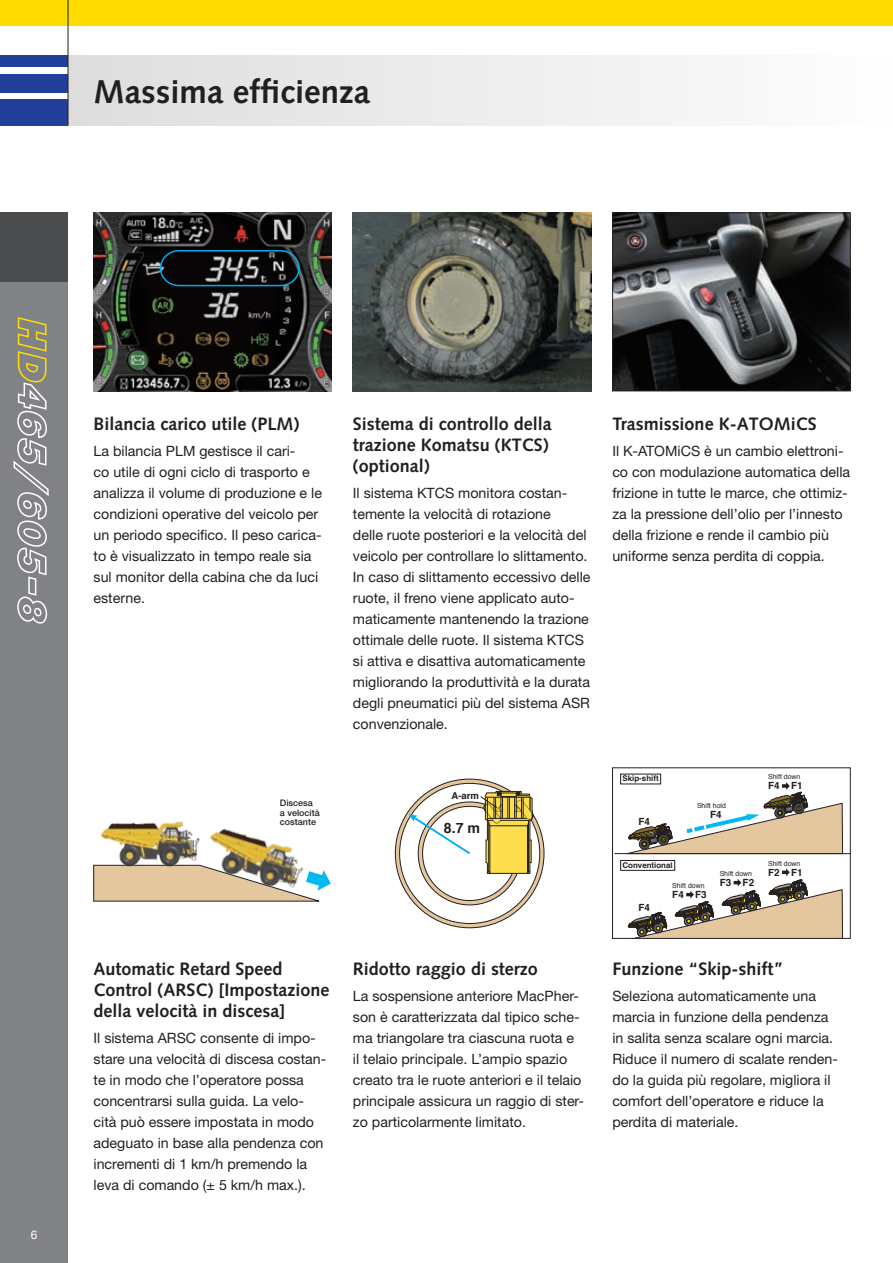
<style>
.page{position:relative;width:893px;height:1263px;background:#fff}
.page>*{position:absolute;margin:0;border:0;box-sizing:border-box;transform-origin:0 0}
.t1{font:700 33px "Syntax LTCE";color:#231f20}
.t2{font:700 18px/21px "Syntax LTCE";color:#231f20}
.t3{font:14.25px/21px "Helvetica Neue LT Pro";color:#231f20}
.t4{font:700 14.25px "Helvetica";color:#231f20}
.t5{font:12px "Helvetica Neue LT Pro";color:#fff}
.t6{font:700 9.9px "Helvetica";color:#231f20}
.t7{font:700 9.6px "Helvetica";color:#231f20}
.t8{font:500 9px/9.8px "Helvetica Neue LT Pro";color:#231f20}
.t9{font:700 7.95px "Helvetica";color:#231f20}
.t10{font:6.9px "Helvetica";color:#231f20}
</style>
<div class="page">
<div style="left:0;top:213px;width:68px;height:1050px;background:#808285"></div>
<div style="left:0;top:99px;width:68px;height:26px;background:#223f99"></div>
<div style="left:0;top:74px;width:68px;height:18px;background:#223f99"></div>
<div style="left:0;top:55px;width:68px;height:12px;background:#223f99"></div>
<div style="left:0;top:0;width:893px;height:26px;background:#ffdc01"></div>
<div style="left:0;top:213px;width:68px;height:69px;background:#4b4c4d"></div>
<div style="left:68px;top:55px;width:825px;height:70px;background:linear-gradient(to right,#ddddde,#fdfdfe)"></div>
<hr style="left:68px;top:0;width:1px;height:125px;background:#231f20">
<img style="left:614px;top:215px;width:234px;height:174px">
<div style="left:612px;top:213px;width:238px;height:178px;border:1px solid #231f20"></div>
<img style="left:353px;top:213px;width:238px;height:178px">
<img style="left:94px;top:213px;width:238px;height:178px">
<svg style="left:159px;top:249px;width:142px;height:38px;background:#1c2a30"></svg>
<hr style="left:615px;top:853px;width:235px;height:1px;background:#231f20">
<svg style="left:625px;top:867px;width:218px;height:69px"></svg>
<div style="left:621px;top:860px;width:54px;height:10px;background:#fff"></div>
<div style="left:620px;top:860px;width:55px;height:10px;border:1px solid #231f20"></div>
<div style="left:620px;top:774px;width:41px;height:10px;border:1px solid #231f20"></div>
<svg style="left:625px;top:782px;width:218px;height:72px"></svg>
<svg style="left:395px;top:779px;width:149px;height:149px;background:#ae997c"></svg>
<div style="left:400px;top:783px;width:140px;height:140px;background:#fff;border-radius:50%"></div>
<svg style="left:418px;top:802px;width:103px;height:103px"></svg>
<div style="left:423px;top:806px;width:94px;height:94px;background:#fff;border-radius:50%"></div>
<svg style="left:480px;top:791px;width:54px;height:83px;background:#ccb75e"></svg>
<svg style="left:409px;top:814px;width:61px;height:42px"></svg>
<svg style="left:93px;top:865px;width:238px;height:36px;background:#d6c7a7"></svg>
<img style="left:99px;top:821px;width:100px;height:46px">
<img style="left:199px;top:828px;width:113px;height:69px">
<svg style="left:13px;top:317px;width:36px;height:307px"></svg>
<h1 class="t1" style="left:94px;top:73px;width:278px">Massima efficienza</h1>
<p class="t5" style="left:31px;top:1227px;width:8px">6</p>
<p class="t2" style="left:94px;top:414px;width:208px">Bilancia carico utile (PLM)</p>
<p class="t3" style="left:94px;top:440px;width:230px">La bilancia PLM gestisce il cari-<br>co utile di ogni ciclo di trasporto e analizza il volume di produzione e le condizioni operative del veicolo per un periodo specifico. Il peso carica&shy;to è visualizzato in tempo reale sia sul monitor della cabina che da luci esterne.</p>
<p class="t8" style="left:280px;top:798px;width:41px">Discesa a velocità costante</p>
<p class="t2" style="left:94px;top:959px;width:238px">Automatic Retard Speed<br>Control (ARSC) [Impostazione della velocità in discesa]</p>
<p class="t3" style="left:94px;top:1027px;width:234px">Il sistema ARSC consente di impo&shy;stare una velocità di discesa costan&shy;te in modo che l’operatore possa concentrarsi sulla guida. La velo&shy;cità può essere impostata in modo adeguato in base alla pendenza con incrementi di 1 km/h premendo la leva di comando (± 5 km/h max.).</p>
<p class="t2" style="left:353px;top:414px;width:201px">Sistema di controllo della trazione Komatsu (KTCS) (optional)</p>
<p class="t3" style="left:353px;top:482px;width:239px">Il sistema KTCS monitora costan&shy;temente la velocità di rotazione<br>delle ruote posteriori e la velocità del veicolo per controllare lo slittamento.<br>In caso di slittamento eccessivo delle ruote, il freno viene applicato auto&shy;maticamente mantenendo la trazione ottimale delle ruote. Il sistema KTCS si attiva e disattiva automaticamente migliorando la produttività e la durata degli pneumatici più del sistema ASR convenzionale.</p>
<p class="t7" style="left:451px;top:787px;width:29px">A-arm</p>
<p class="t4" style="left:444px;top:817px;width:38px">8.7 m</p>
<p class="t2" style="left:353px;top:959px;width:187px">Ridotto raggio di sterzo</p>
<p class="t3" style="left:353px;top:985px;width:233px">La sospensione anteriore MacPher&shy;son è caratterizzata dal tipico sche&shy;ma triangolare tra ciascuna ruota e<br>il telaio principale. L’ampio spazio creato tra le ruote anteriori e il telaio principale assicura un raggio di ster&shy;zo particolarmente limitato.</p>
<p class="t2" style="left:612px;top:414px;width:206px">Trasmissione K-ATOMiCS</p>
<p class="t3" style="left:612px;top:440px;width:239px">Il K-ATOMiCS è un cambio elettroni&shy;co con modulazione automatica della frizione in tutte le marce, che ottimiz&shy;za la pressione dell’olio per l’innesto della frizione e rende il cambio più uniforme senza perdita di coppia.</p>
<p class="t9" style="left:623px;top:772px;width:38px">Skip-shift</p>
<p class="t6" style="left:638px;top:813px;width:13px">F4</p>
<p class="t9" style="left:623px;top:859px;width:52px">Conventional</p>
<p class="t10" style="left:697px;top:800px;width:30px">Shift hold</p>
<p class="t6" style="left:710px;top:806px;width:13px">F4</p>
<p class="t6" style="left:638px;top:900px;width:13px">F4</p>
<p class="t10" style="left:672px;top:880px;width:34px">Shift down</p>
<p class="t6" style="left:695px;top:886px;width:13px">F3</p>
<p class="t6" style="left:672px;top:886px;width:13px">F4</p>
<p class="t10" style="left:720px;top:868px;width:34px">Shift down</p>
<p class="t6" style="left:743px;top:874px;width:13px">F2</p>
<p class="t6" style="left:720px;top:874px;width:13px">F3</p>
<p class="t10" style="left:768px;top:772px;width:34px">Shift down</p>
<p class="t6" style="left:791px;top:778px;width:13px">F1</p>
<p class="t6" style="left:768px;top:778px;width:13px">F4</p>
<p class="t10" style="left:768px;top:858px;width:34px">Shift down</p>
<p class="t6" style="left:791px;top:864px;width:13px">F1</p>
<p class="t6" style="left:768px;top:864px;width:13px">F2</p>
<p class="t2" style="left:612px;top:959px;width:173px">Funzione “Skip-shift”</p>
<p class="t3" style="left:612px;top:985px;width:227px">Seleziona automaticamente una marcia in funzione della pendenza in salita senza scalare ogni marcia.<br>Riduce il numero di scalate renden&shy;do la guida più regolare, migliora il comfort dell’operatore e riduce la perdita di materiale.</p>
</div>
